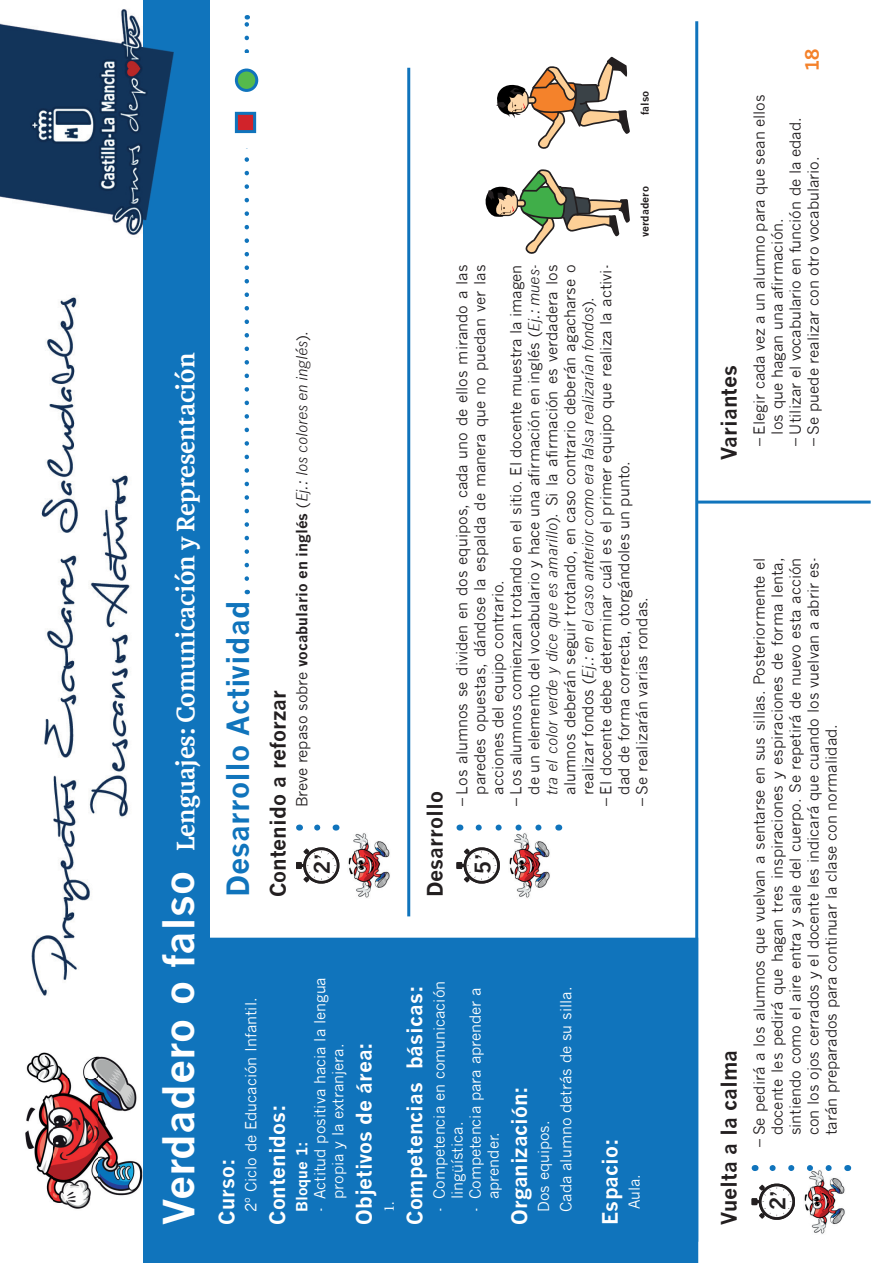
<style>
.page{position:relative;width:893px;height:1263px;background:#fff}
.page>*{position:absolute;margin:0;border:0;box-sizing:border-box;transform-origin:0 0}
.t1{font:700 42px "Mallard";color:#fff}
.t2{font:700 30px "Mallard";color:#1074bc}
.t3{font:700 27px "Karmina";color:#fff}
.t4{font:700 21px "Mallard";color:#231f20}
.t5{font:700 20.85px "Mallard";color:#fff}
.t6{font:700 18px "Mallard";color:#f4822b}
.t7{font:15px/18px "Mallard";color:#231f20;text-align:justify}
.t8{font:italic 15px "Mallard";color:#231f20}
.t9{font:15px/18px "Mallard";color:#fff}
.t10{font:700 15px "Mallard";color:#fff}
.t11{font:14.85px "Mallard";color:#fff}
.t12{font:14.85px "Minion Pro";color:#fff}
.t13{font:700 10.5px "Mallard";color:#231f20}
.s1{font-style:italic}
.s2{font-style:normal}
.s3{font-weight:700;font-style:normal}
</style>
<div class="page">
<img style="left:804px;top:1169px;width:42px;height:65px">
<div style="left:144px;top:0;width:66px;height:1263px;background:#1074bc"></div>
<svg style="left:456px;top:847px;width:44px;height:37px"></svg>
<svg style="left:475px;top:824px;width:63px;height:6px"></svg>
<svg style="left:314px;top:824px;width:3px;height:6px"></svg>
<svg style="left:296px;top:847px;width:44px;height:37px"></svg>
<hr style="left:407px;top:68px;width:3px;height:848px;background:#1074bc">
<svg style="left:245px;top:15px;width:4px;height:564px"></svg>
<svg style="left:769px;top:1165px;width:60px;height:6px"></svg>
<svg style="left:752px;top:1183px;width:43px;height:37px"></svg>
<hr style="left:695px;top:21px;width:3px;height:1221px;background:#1074bc">
<hr style="left:697px;top:501px;width:174px;height:3px;background:#1074bc">
<div style="left:205px;top:938px;width:493px;height:325px;background:#1074bc"></div>
<div style="left:232px;top:53px;width:30px;height:95px;background:#fff"></div>
<div style="left:236px;top:70px;width:21px;height:20px;background:#55ba4c;border-radius:50%"></div>
<div style="left:235px;top:69px;width:23px;height:23px;border:3px solid #1074bc;border-radius:50%"></div>
<div style="left:236px;top:113px;width:19px;height:19px;background:#d1232a"></div>
<div style="left:235px;top:112px;width:21px;height:21px;border:3px solid #1074bc"></div>
<img style="left:509px;top:833px;width:41px;height:65px">
<img style="left:25px;top:1026px;width:119px;height:210px">
<img style="left:0;top:8px;width:174px;height:229px">
<img style="left:31px;top:280px;width:113px;height:728px">
<img style="left:348px;top:833px;width:42px;height:65px">
<svg style="left:496px;top:57px;width:134px;height:92px"></svg>
<svg style="left:485px;top:169px;width:145px;height:85px"></svg>
<p class="t13" style="left:639px;top:115px;width:26px;rotate:-90deg">falso</p>
<p class="t3" style="left:170px;top:851px;width:500px;rotate:-90deg">Lenguajes: Comunicación y Representación</p>
<p class="t1" style="left:153px;top:1225px;width:356px;rotate:-90deg">Verdadero o falso</p>
<p class="t2" style="left:220px;top:897px;width:298px;rotate:-90deg">Desarrollo Actividad</p>
<p class="t13" style="left:639px;top:237px;width:52px;rotate:-90deg">verdadero</p>
<p class="t4" style="left:265px;top:897px;width:209px;rotate:-90deg">Contenido a reforzar</p>
<p class="t7" style="left:507px;top:807px;width:544px;rotate:-90deg">− Los alumnos comienzan trotando en el sitio. El docente muestra la imagen</p>
<p class="t7" style="left:525px;top:794px;width:531px;rotate:-90deg">de un elemento del vocabulario y hace una afirmación en inglés (<span class="s1">Ej.: mues-</span></p>
<p class="t8" style="left:543px;top:794px;width:531px;rotate:-90deg">tra el color verde y dice que es amarillo<span class="s2">). Si la afirmación es verdadera los</span></p>
<p class="t7" style="left:561px;top:794px;width:531px;rotate:-90deg">alumnos deberán seguir trotando, en caso contrario deberán agacharse o</p>
<p class="t7" style="left:453px;top:807px;width:544px;rotate:-90deg">− Los alumnos se dividen en dos equipos, cada uno de ellos mirando a las</p>
<p class="t7" style="left:471px;top:794px;width:531px;rotate:-90deg">paredes opuestas, dándose la espalda de manera que no puedan ver las</p>
<p class="t7" style="left:597px;top:807px;width:544px;rotate:-90deg">− El docente debe determinar cuál es el primer equipo que realiza la activi-</p>
<p class="t8" style="left:579px;top:794px;width:499px;rotate:-90deg"><span class="s2">realizar fondos (</span>Ej.: en el caso anterior como era falsa realizarían fondos<span class="s2">).</span></p>
<p class="t8" style="left:293px;top:807px;width:478px;rotate:-90deg"><span class="s2">Breve repaso sobre</span> <span class="s3">vocabulario en inglés</span> <span class="s2">(</span>Ej.: los colores en inglés<span class="s2">).</span></p>
<p class="t7" style="left:615px;top:794px;width:335px;rotate:-90deg">dad de forma correcta, otorgándoles un punto.</p>
<p class="t7" style="left:489px;top:794px;width:216px;rotate:-90deg">acciones del equipo contrario.</p>
<p class="t7" style="left:633px;top:807px;width:212px;rotate:-90deg">− Se realizarán varias rondas.</p>
<p class="t4" style="left:422px;top:897px;width:108px;rotate:-90deg">Desarrollo</p>
<p class="t4" style="left:309px;top:873px;width:21px;rotate:-90deg">2’</p>
<p class="t4" style="left:470px;top:873px;width:21px;rotate:-90deg">5’</p>
<p class="t5" style="left:214px;top:1225px;width:68px;rotate:-90deg">Curso:</p>
<p class="t9" style="left:242px;top:1212px;width:216px;rotate:-90deg">2º Ciclo de Educación Infantil.</p>
<p class="t5" style="left:265px;top:1225px;width:122px;rotate:-90deg">Contenidos:</p>
<p class="t9" style="left:311px;top:1199px;width:224px;text-indent:-13px;rotate:-90deg">- Actitud positiva hacia la lengua propia y la extranjera.</p>
<p class="t10" style="left:293px;top:1212px;width:72px;rotate:-90deg">Bloque 1:</p>
<p class="t5" style="left:351px;top:1225px;width:184px;rotate:-90deg">Objetivos de área:</p>
<p class="t12" style="left:379px;top:1212px;width:12px;rotate:-90deg">1.</p>
<p class="t5" style="left:402px;top:1225px;width:240px;rotate:-90deg">Competencias básicas:</p>
<p class="t9" style="left:430px;top:1199px;width:220px;text-indent:-13px;rotate:-90deg">- Competencia en comunicación lingüística.</p>
<p class="t9" style="left:466px;top:1199px;width:213px;text-indent:-13px;rotate:-90deg">- Competencia para aprender a aprender.</p>
<p class="t9" style="left:557px;top:1212px;width:227px;rotate:-90deg">Cada alumno detrás de su silla.</p>
<p class="t5" style="left:507px;top:1225px;width:140px;rotate:-90deg">Organización:</p>
<p class="t11" style="left:535px;top:1212px;width:93px;rotate:-90deg">Dos equipos.</p>
<p class="t5" style="left:597px;top:1225px;width:87px;rotate:-90deg">Espacio:</p>
<p class="t11" style="left:626px;top:1209px;width:37px;rotate:-90deg">Aula.</p>
<p class="t4" style="left:716px;top:460px;width:96px;rotate:-90deg">Variantes</p>
<p class="t6" style="left:801px;top:71px;width:24px;rotate:-90deg">18</p>
<p class="t7" style="left:750px;top:447px;width:354px;rotate:-90deg">− Elegir cada vez a un alumno para que sean ellos</p>
<p class="t7" style="left:786px;top:447px;width:331px;rotate:-90deg">− Utilizar el vocabulario en función de la edad.</p>
<p class="t7" style="left:804px;top:447px;width:292px;rotate:-90deg">− Se puede realizar con otro vocabulario.</p>
<p class="t7" style="left:768px;top:434px;width:218px;rotate:-90deg">los que hagan una afirmación.</p>
<p class="t4" style="left:716px;top:1225px;width:176px;rotate:-90deg">Vuelta a la calma</p>
<p class="t7" style="left:750px;top:1135px;width:579px;text-indent:-13px;rotate:-90deg">− Se pedirá a los alumnos que vuelvan a sentarse en sus sillas. Posteriormente el docente les pedirá que hagan tres inspiraciones y espiraciones de forma lenta, sintiendo como el aire entra y sale del cuerpo. Se repetirá de nuevo esta acción con los ojos cerrados y el docente les indicará que cuando los vuelvan a abrir es&shy;tarán preparados para continuar la clase con normalidad.</p>
<p class="t4" style="left:765px;top:1210px;width:21px;rotate:-90deg">2’</p>
</div>
